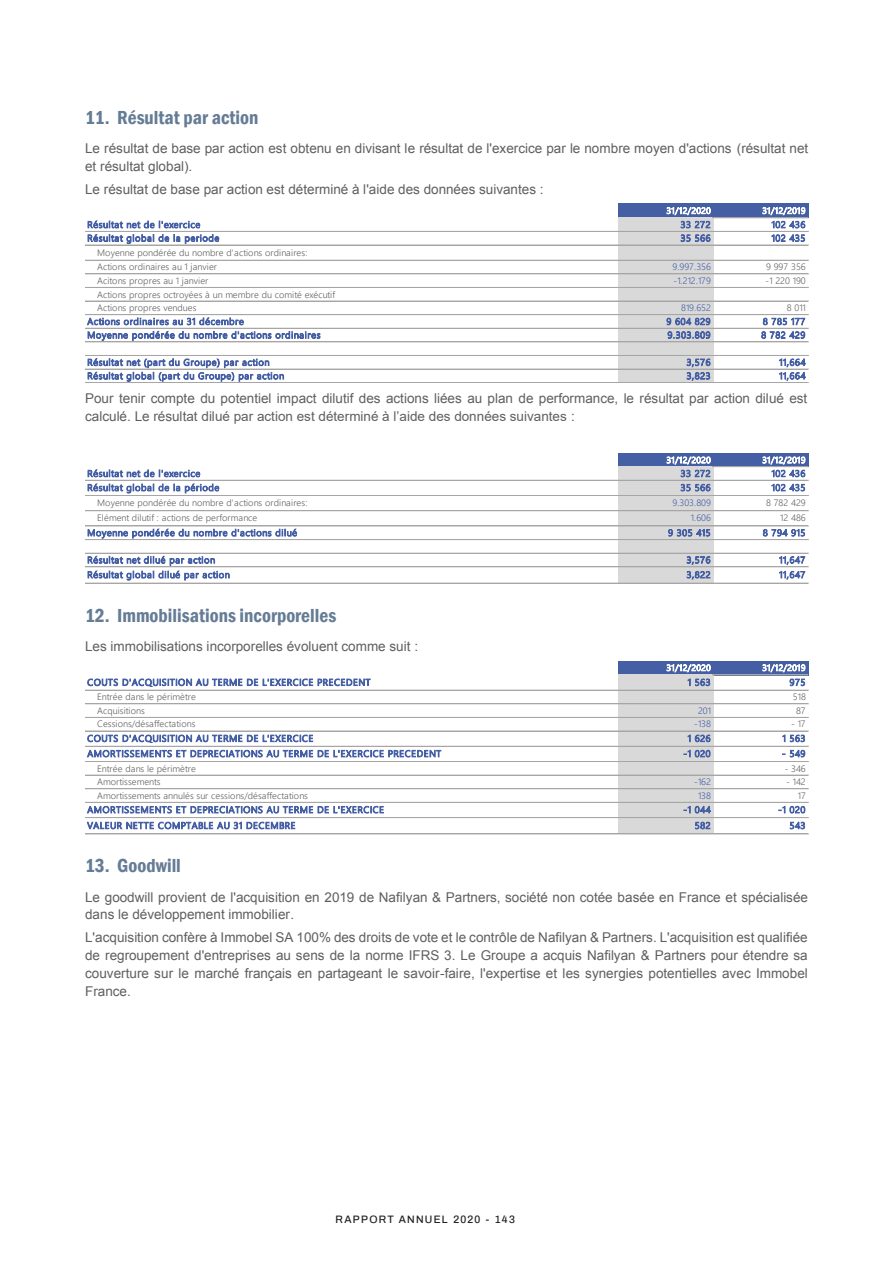
<style>
.page{position:relative;width:893px;height:1263px;background:#fff}
.page>*{position:absolute;margin:0;border:0;box-sizing:border-box;transform-origin:0 0}
.t1{font:600 condensed 19.5px "Franklin Gothic";color:#657c96}
.t2{font:13.5px/17.9px "Arial";letter-spacing:.005em;color:#5f5f5f}
.t3{font:500 10.5px "Archivo";letter-spacing:.12em;color:#231f20}
.t4{font:300 9.3px "Segoe UI";letter-spacing:.07em;color:#455fa5}
.t5{font:300 9.3px/14.7px "Segoe UI";letter-spacing:.01em;color:#626261}
.t6{font:300 8.7px "Segoe UI";letter-spacing:.035em;color:#fff}
</style>
<div class="page">
<div style="left:618px;top:204px;width:190px;height:14px;background:#455fa5"></div>
<div style="left:618px;top:217px;width:95px;height:166px;background:#d9d9d9"></div>
<hr style="left:713px;top:217px;width:95px;height:1px;background:#a6a6a6">
<hr style="left:85px;top:231px;width:723px;height:1px;background:#a6a6a6">
<hr style="left:85px;top:245px;width:723px;height:1px;background:#a6a6a6">
<hr style="left:85px;top:260px;width:723px;height:1px;background:#a6a6a6">
<hr style="left:85px;top:274px;width:723px;height:1px;background:#a6a6a6">
<hr style="left:85px;top:287px;width:723px;height:1px;background:#a6a6a6">
<hr style="left:85px;top:301px;width:723px;height:1px;background:#a6a6a6">
<hr style="left:85px;top:314px;width:723px;height:1px;background:#a6a6a6">
<hr style="left:85px;top:328px;width:723px;height:1px;background:#a6a6a6">
<hr style="left:85px;top:342px;width:723px;height:1px;background:#a6a6a6">
<hr style="left:85px;top:355px;width:723px;height:1px;background:#a6a6a6">
<hr style="left:85px;top:369px;width:723px;height:1px;background:#a6a6a6">
<hr style="left:85px;top:382px;width:723px;height:1px;background:#a6a6a6">
<div style="left:618px;top:453px;width:190px;height:14px;background:#455fa5"></div>
<div style="left:618px;top:466px;width:95px;height:117px;background:#d9d9d9"></div>
<hr style="left:713px;top:466px;width:95px;height:1px;background:#a6a6a6">
<hr style="left:85px;top:480px;width:723px;height:1px;background:#a6a6a6">
<hr style="left:85px;top:495px;width:723px;height:1px;background:#a6a6a6">
<hr style="left:85px;top:510px;width:723px;height:1px;background:#a6a6a6">
<hr style="left:85px;top:526px;width:723px;height:1px;background:#a6a6a6">
<hr style="left:85px;top:539px;width:723px;height:1px;background:#a6a6a6">
<hr style="left:85px;top:553px;width:723px;height:1px;background:#a6a6a6">
<hr style="left:85px;top:566px;width:723px;height:1px;background:#a6a6a6">
<hr style="left:85px;top:583px;width:723px;height:1px;background:#a6a6a6">
<div style="left:618px;top:661px;width:190px;height:14px;background:#455fa5"></div>
<div style="left:618px;top:675px;width:95px;height:159px;background:#d9d9d9"></div>
<hr style="left:713px;top:675px;width:95px;height:1px;background:#a6a6a6">
<hr style="left:85px;top:690px;width:723px;height:1px;background:#a6a6a6">
<hr style="left:85px;top:703px;width:723px;height:1px;background:#a6a6a6">
<hr style="left:85px;top:717px;width:723px;height:1px;background:#a6a6a6">
<hr style="left:85px;top:731px;width:723px;height:1px;background:#a6a6a6">
<hr style="left:85px;top:746px;width:723px;height:1px;background:#a6a6a6">
<hr style="left:85px;top:761px;width:723px;height:1px;background:#a6a6a6">
<hr style="left:85px;top:775px;width:723px;height:1px;background:#a6a6a6">
<hr style="left:85px;top:788px;width:723px;height:1px;background:#a6a6a6">
<hr style="left:85px;top:802px;width:723px;height:1px;background:#a6a6a6">
<hr style="left:85px;top:817px;width:723px;height:1px;background:#a6a6a6">
<hr style="left:85px;top:834px;width:723px;height:1px;background:#a6a6a6">
<h1 class="t1" style="left:85px;top:105px;width:175px">11. Résultat par action</h1>
<p class="t2" style="left:85px;top:140px;width:725px">Le résultat de base par action est obtenu en divisant le résultat de l'exercice par le nombre moyen d'actions (résultat net et résultat global).</p>
<p class="t2" style="left:85px;top:180px;width:460px">Le résultat de base par action est déterminé à l'aide des données suivantes :</p>
<p class="t6" style="left:666px;top:202px;width:46px">31/12/2020</p>
<p class="t6" style="left:762px;top:202px;width:45px">31/12/2019</p>
<p class="t4" style="left:87px;top:216px;width:114px">Résultat net de l'exercice</p>
<p class="t4" style="left:681px;top:216px;width:31px">33 272</p>
<p class="t4" style="left:772px;top:216px;width:35px">102 436</p>
<p class="t4" style="left:87px;top:229px;width:133px">Résultat global de la periode</p>
<p class="t4" style="left:681px;top:229px;width:31px">35 566</p>
<p class="t4" style="left:772px;top:229px;width:35px">102 435</p>
<p class="t5" style="left:97px;top:244px;width:212px">Moyenne pondérée du nombre d'actions ordinaires:<br>Actions ordinaires au 1 janvier</p>
<p class="t4" style="left:672px;top:258px;width:40px">9.997.356</p>
<p class="t5" style="left:766px;top:259px;width:41px">9 997 356</p>
<p class="t5" style="left:97px;top:272px;width:113px">Acitons propres au 1 janvier</p>
<p class="t4" style="left:673px;top:272px;width:39px">-1.212.179</p>
<p class="t5" style="left:766px;top:272px;width:42px">-1 220 190</p>
<p class="t5" style="left:97px;top:286px;width:240px;line-height:13.6px">Actions propres octroyées à un membre du comité exécutif<br>Actions propres vendues</p>
<p class="t4" style="left:681px;top:299px;width:31px">819.652</p>
<p class="t5" style="left:787px;top:300px;width:21px">8 011</p>
<p class="t4" style="left:87px;top:313px;width:158px">Actions ordinaires au 31 décembre</p>
<p class="t4" style="left:666px;top:313px;width:46px">9 604 829</p>
<p class="t4" style="left:763px;top:313px;width:44px">8 785 177</p>
<p class="t4" style="left:87px;top:326px;width:235px">Moyenne pondérée du nombre d'actions ordinaires</p>
<p class="t4" style="left:667px;top:326px;width:44px">9.303.809</p>
<p class="t4" style="left:761px;top:326px;width:46px">8 782 429</p>
<p class="t4" style="left:87px;top:353px;width:184px">Résultat net (part du Groupe) par action</p>
<p class="t4" style="left:687px;top:353px;width:25px">3,576</p>
<p class="t4" style="left:779px;top:353px;width:28px">11,664</p>
<p class="t4" style="left:87px;top:367px;width:198px">Résultat global (part du Groupe) par action</p>
<p class="t4" style="left:687px;top:367px;width:25px">3,823</p>
<p class="t4" style="left:779px;top:367px;width:28px">11,664</p>
<p class="t2" style="left:85px;top:389px;width:724px">Pour tenir compte du potentiel impact dilutif des actions liées au plan de performance, le résultat par action dilué est calculé. Le résultat dilué par action est déterminé à l’aide des données suivantes :</p>
<p class="t6" style="left:666px;top:452px;width:46px">31/12/2020</p>
<p class="t6" style="left:762px;top:452px;width:45px">31/12/2019</p>
<p class="t4" style="left:87px;top:465px;width:114px">Résultat net de l'exercice</p>
<p class="t4" style="left:681px;top:465px;width:31px">33 272</p>
<p class="t4" style="left:772px;top:465px;width:35px">102 436</p>
<p class="t4" style="left:87px;top:479px;width:133px">Résultat global de la période</p>
<p class="t4" style="left:681px;top:479px;width:31px">35 566</p>
<p class="t4" style="left:772px;top:479px;width:35px">102 435</p>
<p class="t5" style="left:97px;top:494px;width:212px">Moyenne pondérée du nombre d'actions ordinaires:</p>
<p class="t4" style="left:672px;top:494px;width:40px">9.303.809</p>
<p class="t5" style="left:766px;top:494px;width:41px">8 782 429</p>
<p class="t5" style="left:97px;top:510px;width:162px">Elément dilutif : actions de performance</p>
<p class="t4" style="left:691px;top:509px;width:22px">1.606</p>
<p class="t5" style="left:780px;top:510px;width:27px">12 486</p>
<p class="t4" style="left:87px;top:524px;width:211px">Moyenne pondérée du nombre d'actions dilué</p>
<p class="t4" style="left:668px;top:524px;width:44px">9 305 415</p>
<p class="t4" style="left:763px;top:524px;width:44px">8 794 915</p>
<p class="t4" style="left:87px;top:551px;width:129px">Résultat net dilué par action</p>
<p class="t4" style="left:687px;top:551px;width:25px">3,576</p>
<p class="t4" style="left:779px;top:551px;width:27px">11,647</p>
<p class="t4" style="left:87px;top:566px;width:144px">Résultat global dilué par action</p>
<p class="t4" style="left:687px;top:566px;width:25px">3,822</p>
<p class="t4" style="left:779px;top:566px;width:27px">11,647</p>
<h1 class="t1" style="left:85px;top:602px;width:253px">12. Immobilisations incorporelles</h1>
<p class="t2" style="left:85px;top:637px;width:334px">Les immobilisations incorporelles évoluent comme suit :</p>
<p class="t6" style="left:666px;top:659px;width:46px">31/12/2020</p>
<p class="t6" style="left:762px;top:659px;width:45px">31/12/2019</p>
<p class="t4" style="left:87px;top:673px;width:285px">COUTS D'ACQUISITION AU TERME DE L'EXERCICE PRECEDENT</p>
<p class="t4" style="left:688px;top:673px;width:24px">1 563</p>
<p class="t4" style="left:789px;top:673px;width:17px">975</p>
<p class="t5" style="left:97px;top:689px;width:100px">Entrée dans le périmètre</p>
<p class="t5" style="left:793px;top:689px;width:15px">518</p>
<p class="t5" style="left:97px;top:702px;width:49px">Acquisitions</p>
<p class="t4" style="left:698px;top:702px;width:15px">201</p>
<p class="t5" style="left:796px;top:702px;width:11px">87</p>
<p class="t5" style="left:97px;top:716px;width:100px">Cessions/désaffectations</p>
<p class="t4" style="left:694px;top:715px;width:18px">-138</p>
<p class="t5" style="left:791px;top:716px;width:16px">- 17</p>
<p class="t4" style="left:87px;top:729px;width:227px">COUTS D'ACQUISITION AU TERME DE L'EXERCICE</p>
<p class="t4" style="left:688px;top:729px;width:24px">1 626</p>
<p class="t4" style="left:782px;top:729px;width:24px">1 563</p>
<p class="t4" style="left:87px;top:745px;width:355px">AMORTISSEMENTS ET DEPRECIATIONS AU TERME DE L'EXERCICE PRECEDENT</p>
<p class="t4" style="left:683px;top:745px;width:29px">-1 020</p>
<p class="t4" style="left:782px;top:745px;width:25px">- 549</p>
<p class="t5" style="left:97px;top:760px;width:100px">Entrée dans le périmètre</p>
<p class="t5" style="left:785px;top:760px;width:23px">- 346</p>
<p class="t5" style="left:97px;top:774px;width:65px">Amortissements</p>
<p class="t4" style="left:694px;top:773px;width:18px">-162</p>
<p class="t5" style="left:786px;top:774px;width:21px">- 142</p>
<p class="t5" style="left:97px;top:787px;width:212px">Amortissements annulés sur cessions/désaffectations</p>
<p class="t4" style="left:698px;top:787px;width:15px">138</p>
<p class="t5" style="left:798px;top:787px;width:9px">17</p>
<p class="t4" style="left:87px;top:801px;width:298px">AMORTISSEMENTS ET DEPRECIATIONS AU TERME DE L'EXERCICE</p>
<p class="t4" style="left:683px;top:801px;width:29px">-1 044</p>
<p class="t4" style="left:778px;top:801px;width:29px">-1 020</p>
<p class="t4" style="left:87px;top:817px;width:209px">VALEUR NETTE COMPTABLE AU 31 DECEMBRE</p>
<p class="t4" style="left:695px;top:817px;width:17px">582</p>
<p class="t4" style="left:789px;top:817px;width:17px">543</p>
<h1 class="t1" style="left:85px;top:853px;width:97px">13. Goodwill</h1>
<p class="t2" style="left:85px;top:888px;width:725px">Le goodwill provient de l'acquisition en 2019 de Nafilyan &amp; Partners, société non cotée basée en France et spécialisée dans le développement immobilier.</p>
<p class="t2" style="left:85px;top:928px;width:724px;text-align:justify">L'acquisition confère à Immobel SA 100% des droits de vote et le contrôle de Nafilyan &amp; Partners. L'acquisition est qualifiée de regroupement d'entreprises au sens de la norme IFRS 3. Le Groupe a acquis Nafilyan &amp; Partners pour étendre sa couverture sur le marché français en partageant le savoir-faire, l'expertise et les synergies potentielles avec Immobel France.</p>
<p class="t3" style="left:336px;top:1211px;width:181px">RAPPORT ANNUEL 2020 - 143</p>
</div>
